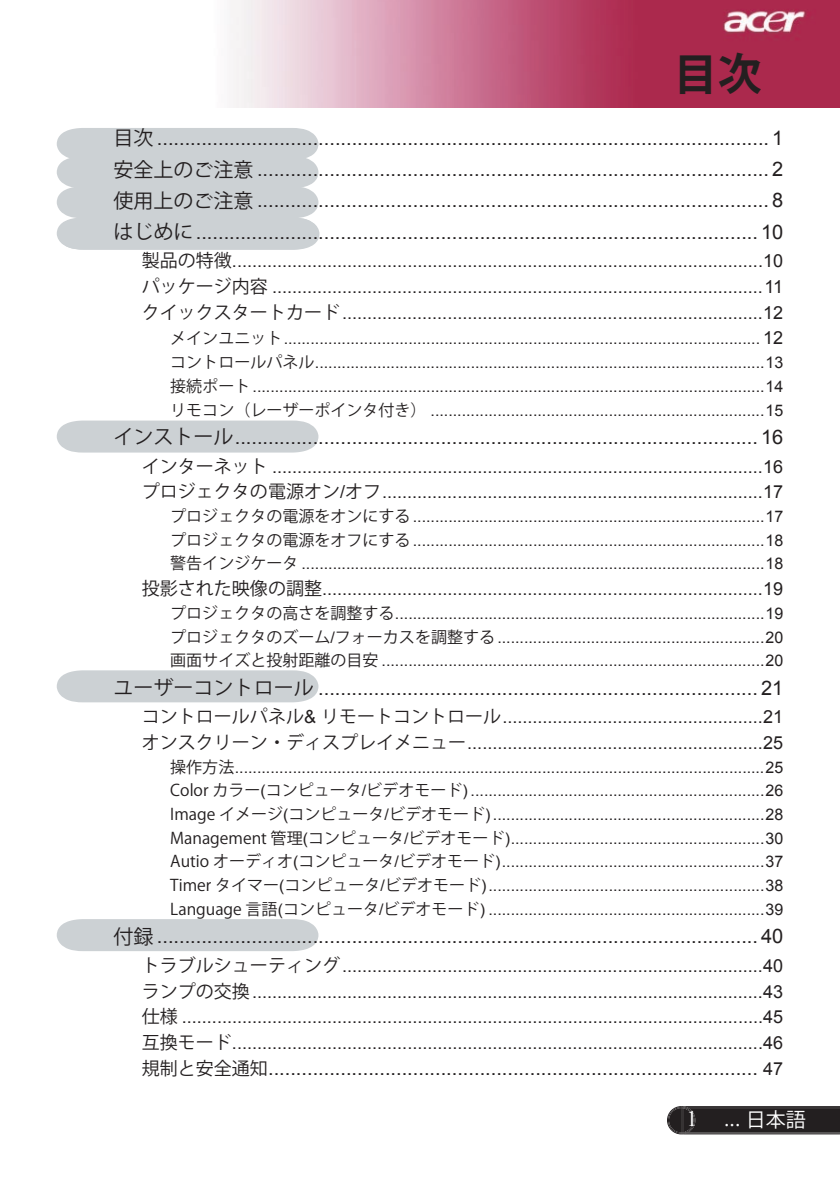
<style>
.page{position:relative;width:840px;height:1191px;background:#fff}
.page>*{position:absolute;margin:0;border:0;box-sizing:border-box;transform-origin:0 0}
.t1{font:700 44px "Koz Go Std";color:#231f20}
.t2{font:20px/31.2px "Arial";color:#231f20;text-align:justify}
.t3{font:20px "Century Gothic";color:#fff}
.t4{font:18px/25.8px "Arial";color:#231f20;text-align:justify}
.t5{font:16px/23.6px "Arial";color:#231f20;text-align:justify}
.s1{font-family:"Koz Go Std"}
.s2{font-size:18px}
.s3{font-family:"Koz Go Std";font-size:18px}
.s4{font-family:"Times New Roman";font-size:22px}
</style>
<div class="page">
<svg style="left:667px;top:1106px;width:172px;height:28px;background:#2e2a2b"></svg>
<img style="left:230px;top:0;width:609px;height:108px">
<div style="left:57px;top:670px;width:261px;height:32px;background:#ccd1d4"></div>
<div style="left:57px;top:420px;width:261px;height:32px;background:#ccd1d4"></div>
<div style="left:57px;top:919px;width:261px;height:32px;background:#ccd1d4"></div>
<div style="left:57px;top:128px;width:262px;height:122px;background:#ccd1d4"></div>
<h1 class="t1" style="left:673px;top:46px;width:89px">目次</h1>
<p class="t2" style="left:113px;top:122px;width:670px"><span class="s1">目次</span> .............................................................................................................. 1<span class="s1">安全上のご注意</span> ............................................................................................ 2<span class="s1">使用上のご注意</span> ............................................................................................ 8<span class="s1">はじめに</span> ..................................................................................................... 10</p>
<p class="t4" style="left:142px;top:248px;width:642px"><span class="s1">製品の特徴</span> ..........................................................................................................10<span class="s1">パッケージ内容</span> ..................................................................................................11<span class="s1">クイックスタートカード</span> ....................................................................................12</p>
<p class="t5" style="left:170px;top:327px;width:614px"><span class="s1">メインユニット</span> ........................................................................................................... <span class="s2">12</span><span class="s1">コントロールパネル</span> .....................................................................................................13<span class="s1">接続ポート</span> ...................................................................................................................14<span class="s1">リモコン（レーザーポインタ付き）</span> ...........................................................................15</p>
<p class="t2" style="left:113px;top:421px;width:670px"><span class="s1">インストール</span> .............................................................................................. 16</p>
<p class="t4" style="left:142px;top:453px;width:642px"><span class="s1">インターネット</span> ..................................................................................................16<span class="s1">プロジェクタの電源オン</span>/<span class="s1">オフ</span> ............................................................................17</p>
<p class="t5" style="left:170px;top:504px;width:614px"><span class="s1">プロジェクタの電源をオンにする</span> ...............................................................................17<span class="s1">プロジェクタの電源をオフにする</span> ...............................................................................18<span class="s1">警告インジケータ</span> ........................................................................................................18</p>
<p class="t4" style="left:142px;top:576px;width:642px"><span class="s1">投影された映像の調整</span> ........................................................................................19</p>
<p class="t5" style="left:170px;top:601px;width:614px"><span class="s1">プロジェクタの高さを調整する</span> ...................................................................................19<span class="s1">プロジェクタのズーム</span>/<span class="s1">フォーカスを調整する</span> ............................................................20<span class="s1">画面サイズと投射距離の目安</span> ......................................................................................20</p>
<p class="t2" style="left:113px;top:672px;width:670px"><span class="s1">ユーザーコントロール</span> ............................................................................... 21</p>
<p class="t4" style="left:142px;top:704px;width:642px"><span class="s1">コントロールパネル</span>&amp; <span class="s1">リモートコントロール</span> ....................................................21<span class="s1">オンスクリーン・ディスプレイメニュー</span> ...........................................................25</p>
<p class="t5" style="left:170px;top:755px;width:614px"><span class="s1">操作方法</span> .......................................................................................................................25<br><span class="s1">Color カラー</span>(<span class="s1">コンピュータ</span>/<span class="s1">ビデオモード</span>) ..................................................................26<br><span class="s1">Image イメージ</span>(<span class="s1">コンピュータ</span>/<span class="s1">ビデオモード</span>) .............................................................28<br><span class="s1">Management 管理</span>(<span class="s1">コンピュータ</span>/<span class="s1">ビデオモード</span>) .........................................................30<br><span class="s1">Autio オーディオ</span>(<span class="s1">コンピュータ</span>/<span class="s1">ビデオモード</span>) ...........................................................37<br><span class="s1">Timer タイマー</span>(<span class="s1">コンピュータ</span>/<span class="s1">ビデオモード</span>) ..............................................................38<br><span class="s1">Language 言語</span>(<span class="s1">コンピュータ</span>/<span class="s1">ビデオモード</span>) ..............................................................39</p>
<p class="t2" style="left:113px;top:921px;width:670px"><span class="s1">付録</span> ............................................................................................................ 40</p>
<p class="t4" style="left:142px;top:953px;width:642px"><span class="s1">トラブルシューティング</span> ....................................................................................40<span class="s1">ランプの交換</span> ......................................................................................................43<span class="s1">仕様</span> ....................................................................................................................45<span class="s1">互換モード</span> ..........................................................................................................46</p>
<p class="t2" style="left:142px;top:1052px;width:642px"><span class="s3">規制と安全通知</span> ........................................................................................ <span class="s2">47</span></p>
<p class="t3" style="left:686px;top:1105px;width:121px"><span class="s4">1</span> ... <span class="s1">日本語</span></p>
</div>
